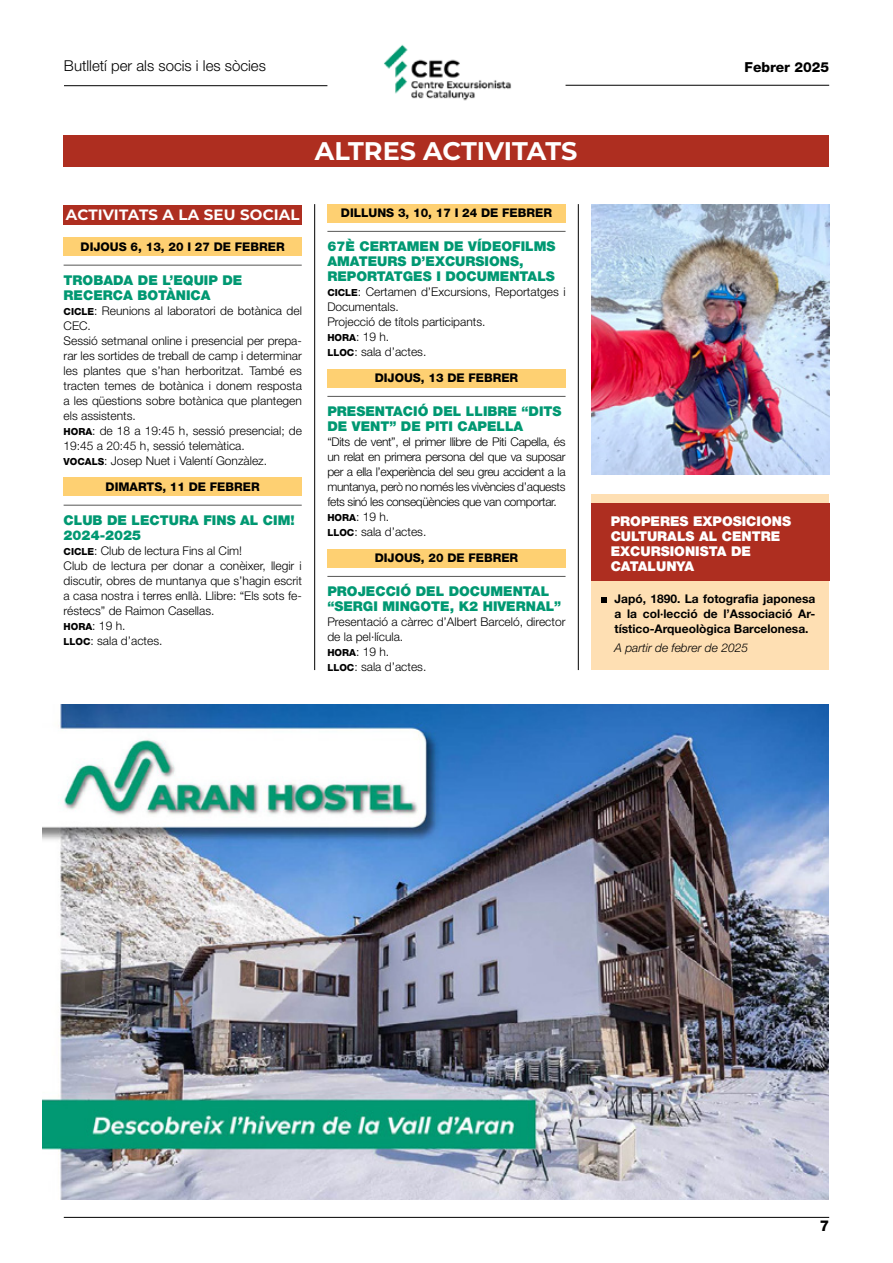
<style>
.page{position:relative;width:893px;height:1263px;background:#fff}
.page>*{position:absolute;margin:0;border:0;box-sizing:border-box;transform-origin:0 0}
.CAPÇALERA{font:700 25.5px "Montserrat";letter-spacing:-.005em;color:#fff}
.t1{font:300 15px "Helvetica Neue LT Std";color:#000}
.TITOL_CATEGORIA{font:700 15px "Montserrat";letter-spacing:.01em;color:#fff}
.t2{font:800 15px "Helvetica Neue LT Std";color:#000}
.t3{font:800 13.8px "Helvetica Neue LT Std";color:#000}
.TITOL_SORTIDA{font:900 13.5px/15px "Helvetica Neue LT Std";color:#009872}
.TITOL_SORTIDA-2{font:900 13.5px/15px "Helvetica Neue LT Std";color:#fff}
.Cos_sortides{font:300 12px/15px "Helvetica Neue LT Std";color:#000}
.t4{font:800 12px "Helvetica Neue LT Std";color:#000}
.Cos_sortides-2{font:700 12px/15px "Helvetica Neue LT Std";color:#000;text-align:justify}
.Cos_sortides-3{font:italic 300 12px "Helvetica Neue LT Std";color:#000}
.s1{font-weight:800;font-size:9.75px}
</style>
<div class="page">
<hr style="left:64px;top:1217px;width:765px;height:1px;background:#000">
<hr style="left:64px;top:85px;width:263px;height:1px;background:#000">
<hr style="left:566px;top:85px;width:263px;height:1px;background:#000">
<img style="left:384px;top:44px;width:127px;height:57px">
<div style="left:64px;top:135px;width:765px;height:31px;background:#ae2e20"></div>
<hr style="left:314px;top:204px;width:1px;height:466px;background:#000">
<hr style="left:578px;top:204px;width:1px;height:466px;background:#000">
<div style="left:591px;top:495px;width:238px;height:175px;background:#fedfb3"></div>
<div style="left:591px;top:503px;width:238px;height:78px;background:#ae2e20"></div>
<svg style="left:601px;top:597px;width:5px;height:5px"></svg>
<img style="left:43px;top:704px;width:786px;height:495px">
<hr style="left:64px;top:265px;width:238px;height:1px;background:#575756">
<div style="left:64px;top:238px;width:238px;height:18px;background:#fed072"></div>
<div style="left:64px;top:205px;width:238px;height:19px;background:#ae2e20"></div>
<hr style="left:64px;top:505px;width:238px;height:1px;background:#575756">
<div style="left:64px;top:478px;width:238px;height:18px;background:#fed072"></div>
<hr style="left:327px;top:231px;width:239px;height:1px;background:#575756">
<div style="left:327px;top:204px;width:239px;height:18px;background:#fed072"></div>
<hr style="left:327px;top:396px;width:239px;height:1px;background:#575756">
<div style="left:327px;top:369px;width:239px;height:18px;background:#fed072"></div>
<hr style="left:327px;top:576px;width:239px;height:1px;background:#575756">
<div style="left:327px;top:549px;width:239px;height:18px;background:#fed072"></div>
<img style="left:591px;top:204px;width:238px;height:271px">
<p class="t1" style="left:64px;top:57px;width:203px">Butlletí per als socis i les sòcies</p>
<p class="t3" style="left:745px;top:58px;width:86px">Febrer 2025</p>
<p class="CAPÇALERA" style="left:315px;top:133px;width:264px">ALTRES ACTIVITATS</p>
<p class="TITOL_CATEGORIA" style="left:66px;top:204px;width:235px">ACTIVITATS A LA SEU SOCIAL</p>
<p class="t4" style="left:81px;top:240px;width:206px">DIJOUS 6, 13, 20 I 27 DE FEBRER</p>
<p class="TITOL_SORTIDA" style="left:64px;top:272px;width:180px">TROBADA DE L’EQUIP DE<br>RECERCA BOTÀNICA</p>
<p class="Cos_sortides" style="left:64px;top:303px;width:240px"><span class="s1">CICLE</span>: Reunions al laboratori de botànica del<br>CEC.</p>
<p class="Cos_sortides" style="left:64px;top:333px;width:240px;text-align:justify">Sessió setmanal online i presencial per prepa&shy;rar les sortides de treball de camp i determinar les plantes que s’han herboritzat. També es tracten temes de botànica i donem resposta a les qüestions sobre botànica que plantegen els assistents.</p>
<p class="Cos_sortides" style="left:64px;top:423px;width:240px"><span class="s1">HORA</span>: de 18 a 19:45 h, sessió presencial; de<br>19:45 a 20:45 h, sessió telemàtica.</p>
<p class="Cos_sortides" style="left:64px;top:453px;width:205px"><span class="s1">VOCALS</span>: Josep Nuet i Valentí Gonzàlez.</p>
<p class="t4" style="left:106px;top:480px;width:156px">DIMARTS, 11 DE FEBRER</p>
<p class="TITOL_SORTIDA" style="left:64px;top:512px;width:233px">CLUB DE LECTURA FINS AL CIM!<br>2024-2025</p>
<p class="Cos_sortides" style="left:64px;top:543px;width:180px"><span class="s1">CICLE</span>: Club de lectura Fins al Cim!</p>
<p class="Cos_sortides" style="left:64px;top:558px;width:240px;text-align:justify">Club de lectura per donar a conèixer, llegir i discutir, obres de muntanya que s’hagin escrit a casa nostra i terres enllà. Llibre: “Els sots fe&shy;réstecs” de Raimon Casellas.</p>
<p class="Cos_sortides" style="left:64px;top:618px;width:63px"><span class="s1">HORA</span>: 19 h.</p>
<p class="Cos_sortides" style="left:64px;top:633px;width:100px"><span class="s1">LLOC</span>: sala d’actes.</p>
<p class="t4" style="left:341px;top:206px;width:213px">DILLUNS 3, 10, 17 I 24 DE FEBRER</p>
<p class="TITOL_SORTIDA" style="left:327px;top:238px;width:230px">67È CERTAMEN DE VÍDEOFILMS<br>AMATEURS D’EXCURSIONS,<br>REPORTATGES I DOCUMENTALS</p>
<p class="Cos_sortides" style="left:327px;top:284px;width:240px"><span class="s1">CICLE</span>: Certamen d’Excursions, Reportatges i<br>Documentals.</p>
<p class="Cos_sortides" style="left:327px;top:314px;width:160px">Projecció de títols participants.</p>
<p class="Cos_sortides" style="left:327px;top:329px;width:63px"><span class="s1">HORA</span>: 19 h.</p>
<p class="Cos_sortides" style="left:327px;top:344px;width:100px"><span class="s1">LLOC</span>: sala d’actes.</p>
<p class="t4" style="left:375px;top:371px;width:145px">DIJOUS, 13 DE FEBRER</p>
<p class="TITOL_SORTIDA" style="left:327px;top:403px;width:236px">PRESENTACIÓ DEL LLIBRE “DITS<br>DE VENT” DE PITI CAPELLA</p>
<p class="Cos_sortides" style="left:327px;top:434px;width:240px;text-align:justify">“Dits de vent”, el primer llibre de Piti Capella, és un relat en primera persona del que va suposar per a ella l’experiència del seu greu accident a la muntanya, però no només les vivències d’aquests fets sinó les conseqüències que van comportar.</p>
<p class="Cos_sortides" style="left:327px;top:509px;width:63px"><span class="s1">HORA</span>: 19 h.</p>
<p class="Cos_sortides" style="left:327px;top:524px;width:100px"><span class="s1">LLOC</span>: sala d’actes.</p>
<p class="t4" style="left:375px;top:551px;width:145px">DIJOUS, 20 DE FEBRER</p>
<p class="TITOL_SORTIDA" style="left:327px;top:583px;width:235px">PROJECCIÓ DEL DOCUMENTAL “SERGI MINGOTE, K2 HIVERNAL”</p>
<p class="Cos_sortides" style="left:327px;top:614px;width:240px">Presentació a càrrec d’Albert Barceló, director de la pel·lícula.</p>
<p class="Cos_sortides" style="left:327px;top:644px;width:63px"><span class="s1">HORA</span>: 19 h.</p>
<p class="Cos_sortides" style="left:327px;top:659px;width:100px"><span class="s1">LLOC</span>: sala d’actes.</p>
<p class="TITOL_SORTIDA-2" style="left:611px;top:513px;width:182px">PROPERES EXPOSICIONS<br>CULTURALS AL CENTRE<br>EXCURSIONISTA DE<br>CATALUNYA</p>
<p class="Cos_sortides-2" style="left:614px;top:591px;width:202px">Japó, 1890. La fotografia japonesa a la col·lecció de l’Associació Ar&shy;tístico-Arqueològica Barcelonesa.</p>
<p class="Cos_sortides-3" style="left:614px;top:641px;width:135px">A partir de febrer de 2025</p>
<p class="t2" style="left:820px;top:1217px;width:11px">7</p>
</div>
